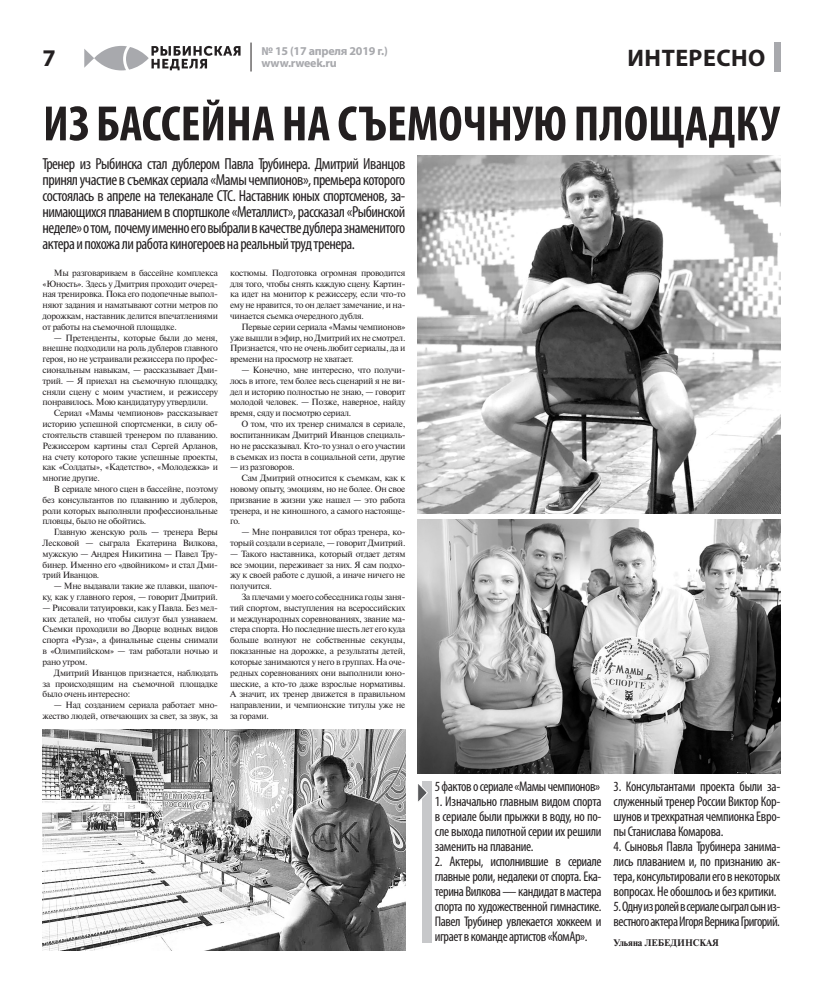
<style>
.page{position:relative;width:823px;height:993px;background:#fff}
.page>*{position:absolute;margin:0;border:0;box-sizing:border-box;transform-origin:0 0}
.Заголовок1{font:700 condensed 50px "Myriad Pro";color:#231f20}
.рубрика1{font:700 24px "Myriad Pro";letter-spacing:.02em;color:#231f20}
.Лид1{font:condensed 16px/16px "Myriad Pro";letter-spacing:-.03em;color:#231f20;text-align:justify}
.Лид1-2{font:condensed 14px/15px "Myriad Pro";letter-spacing:-.025em;color:#231f20;text-align:justify}
.t1{font:700 12px/12px "Myriad Pro";letter-spacing:-.02em;color:#a8a9ad}
.Основной_текст1{font:9px/10.8px "Newton C";letter-spacing:-.03em;color:#231f20;text-align:justify}
.автор1{font:700 9px "Newton C";color:#231f20}
</style>
<div class="page">
<svg style="left:250px;top:43px;width:1px;height:28px"></svg>
<svg style="left:84px;top:46px;width:156px;height:24px"></svg>
<div style="left:421px;top:780px;width:10px;height:162px;background:#c7c8ca"></div>
<svg style="left:418px;top:781px;width:10px;height:24px"></svg>
<div style="left:773px;top:43px;width:7px;height:29px;background:#a8a9ad"></div>
<img style="left:417px;top:155px;width:362px;height:358px">
<img style="left:42px;top:729px;width:363px;height:221px">
<img style="left:417px;top:519px;width:363px;height:253px">
<p class="рубрика1" style="left:43px;top:42px;width:15px">7</p>
<h3 class="t1" style="left:261px;top:45px;width:128px">№ 15 (17 апреля 2019 г.) www.rweek.ru</h3>
<p class="рубрика1" style="left:627px;top:42px;width:139px">ИНТЕРЕСНО</p>
<p class="Заголовок1" style="left:43px;top:92px;width:737px">ИЗ БАССЕЙНА НА СЪЕМОЧНУЮ ПЛОЩАДКУ</p>
<p class="Лид1" style="left:42px;top:155px;width:364px">Тренер из Рыбинска стал дублером Павла Трубинера. Дмитрий Иванцов принял участие в съемках сериала «Мамы чемпионов», премьера которого состоялась в апреле на телеканале СТС. Наставник юных спортсменов, за&shy;нимающихся плаванием в спортшколе «Металлист», рассказал «Рыбинской неделе» о том, почему именно его выбрали в качестве дублера знаменитого актера и похожа ли работа киногероев на реальный труд тренера.</p>
<p class="Основной_текст1" style="left:43px;top:267px;width:177px;text-indent:11px">Мы разговариваем в бассейне комплекса «Юность». Здесь у Дмитрия проходит очеред&shy;ная тренировка. Пока его подопечные выпол&shy;няют задания и наматывают сотни метров по дорожкам, наставник делится впечатлениями от работы на съемочной площадке.</p>
<p class="Основной_текст1" style="left:43px;top:332px;width:177px;text-indent:11px">— Претенденты, которые были до меня, внешне подходили на роль дублеров главного героя, но не устраивали режиссера по профес&shy;сиональным навыкам, — рассказывает Дми&shy;трий. — Я приехал на съемочную площадку, сняли сцену с моим участием, и режиссеру понравилось. Мою кандидатуру утвердили.</p>
<p class="Основной_текст1" style="left:43px;top:407px;width:177px;text-indent:11px">Сериал «Мамы чемпионов» рассказывает историю успешной спортсменки, в силу об&shy;стоятельств ставшей тренером по плаванию.<br>Режиссером картины стал Сергей Арланов, на счету которого такие успешные проекты, как «Солдаты», «Кадетство», «Молодежка» и многие другие.</p>
<p class="Основной_текст1" style="left:43px;top:483px;width:177px;text-indent:11px">В сериале много сцен в бассейне, поэтому без консультантов по плаванию и дублеров, роли которых выполняли профессиональные пловцы, было не обойтись.</p>
<p class="Основной_текст1" style="left:43px;top:526px;width:177px;text-indent:11px">Главную женскую роль — тренера Веры Лесковой — сыграла Екатерина Вилкова, мужскую — Андрея Никитина — Павел Тру&shy;бинер. Именно его «двойником» и стал Дми&shy;трий Иванцов.</p>
<p class="Основной_текст1" style="left:43px;top:580px;width:177px;text-align:right">— Мне выдавали такие же плавки, шапоч&shy;ку, как у главного героя, — говорит Дмитрий.</p>
<p class="Основной_текст1" style="left:43px;top:602px;width:177px">— Рисовали татуировки, как у Павла. Без мел&shy;ких деталей, но чтобы силуэт был узнаваем.<br>Съемки проходили во Дворце водных видов спорта «Руза», а финальные сцены снимали в «Олимпийском» — там работали ночью и рано утром.</p>
<p class="Основной_текст1" style="left:43px;top:667px;width:177px;text-indent:11px">Дмитрий Иванцов признается, наблюдать за происходящим на съемочной площадке было очень интересно:</p>
<p class="Основной_текст1" style="left:43px;top:699px;width:177px;text-align:right">— Над созданием сериала работает мно&shy;жество людей, отвечающих за свет, за звук, за</p>
<p class="Основной_текст1" style="left:230px;top:267px;width:177px">костюмы. Подготовка огромная проводится для того, чтобы снять каждую сцену. Картин&shy;ка идет на монитор к режиссеру, если что-то ему не нравится, то он делает замечание, и на&shy;чинается съемка очередного дубля.</p>
<p class="Основной_текст1" style="left:230px;top:321px;width:177px;text-indent:11px">Первые серии сериала «Мамы чемпионов» уже вышли в эфир, но Дмитрий их не смотрел.<br>Признается, что не очень любит сериалы, да и времени на просмотр не хватает.</p>
<p class="Основной_текст1" style="left:230px;top:364px;width:177px;text-indent:11px">— Конечно, мне интересно, что получи&shy;лось в итоге, тем более весь сценарий я не ви&shy;дел и историю полностью не знаю, — говорит молодой человек. — Позже, наверное, найду время, сяду и посмотрю сериал.</p>
<p class="Основной_текст1" style="left:230px;top:418px;width:177px;text-indent:11px">О том, что их тренер снимался в сериале, воспитанникам Дмитрий Иванцов специаль&shy;но не рассказывал. Кто-то узнал о его участии в съемках из поста в социальной сети, другие</p>
<p class="Основной_текст1" style="left:230px;top:461px;width:66px">— из разговоров.</p>
<p class="Основной_текст1" style="left:230px;top:472px;width:177px;text-indent:11px">Сам Дмитрий относится к съемкам, как к новому опыту, эмоциям, но не более. Он свое призвание в жизни уже нашел — это работа тренера, и не киношного, а самого настояще&shy;го.</p>
<p class="Основной_текст1" style="left:230px;top:526px;width:177px;text-align:right">— Мне понравился тот образ тренера, ко&shy;торый создали в сериале, — говорит Дмитрий.</p>
<p class="Основной_текст1" style="left:230px;top:548px;width:177px">— Такого наставника, который отдает детям все эмоции, переживает за них. Я сам подхо&shy;жу к своей работе с душой, а иначе ничего не получится.</p>
<p class="Основной_текст1" style="left:230px;top:591px;width:177px;text-indent:11px">За плечами у моего собеседника годы заня&shy;тий спортом, выступления на всероссийских и международных соревнованиях, звание ма&shy;стера спорта. Но последние шесть лет его куда больше волнуют не собственные секунды, показанные на дорожке, а результаты детей, которые занимаются у него в группах. На оче&shy;редных соревнованиях они выполнили юно&shy;шеские, а кто-то даже взрослые нормативы.<br>А значит, их тренер движется в правильном направлении, и чемпионские титулы уже не за горами.</p>
<p class="Лид1-2" style="left:434px;top:778px;width:167px">5 фактов о сериале «Мамы чемпионов»</p>
<p class="Лид1-2" style="left:434px;top:793px;width:168px">1. Изначально главным видом спорта в сериале были прыжки в воду, но по&shy;сле выхода пилотной серии их решили заменить на плавание.</p>
<p class="Лид1-2" style="left:434px;top:853px;width:168px">2. Актеры, исполнившие в сериале главные роли, недалеки от спорта. Ека&shy;терина Вилкова — кандидат в мастера спорта по художественной гимнастике.<br>Павел Трубинер увлекается хоккеем и играет в команде артистов «КомАр».</p>
<p class="Лид1-2" style="left:613px;top:778px;width:168px">3. Консультантами проекта были за&shy;служенный тренер России Виктор Кор&shy;шунов и трехкратная чемпионка Евро&shy;пы Станислава Комарова.</p>
<p class="Лид1-2" style="left:613px;top:838px;width:168px">4. Сыновья Павла Трубинера занима&shy;лись плаванием и, по признанию ак&shy;тера, консультировали его в некоторых вопросах. Не обошлось и без критики.</p>
<p class="Лид1-2" style="left:613px;top:898px;width:168px">5. Одну из ролей в сериале сыграл сын из&shy;вестного актера Игоря Верника Григорий.</p>
<p class="автор1" style="left:613px;top:937px;width:107px">Ульяна ЛЕБЕДИНСКАЯ</p>
</div>
